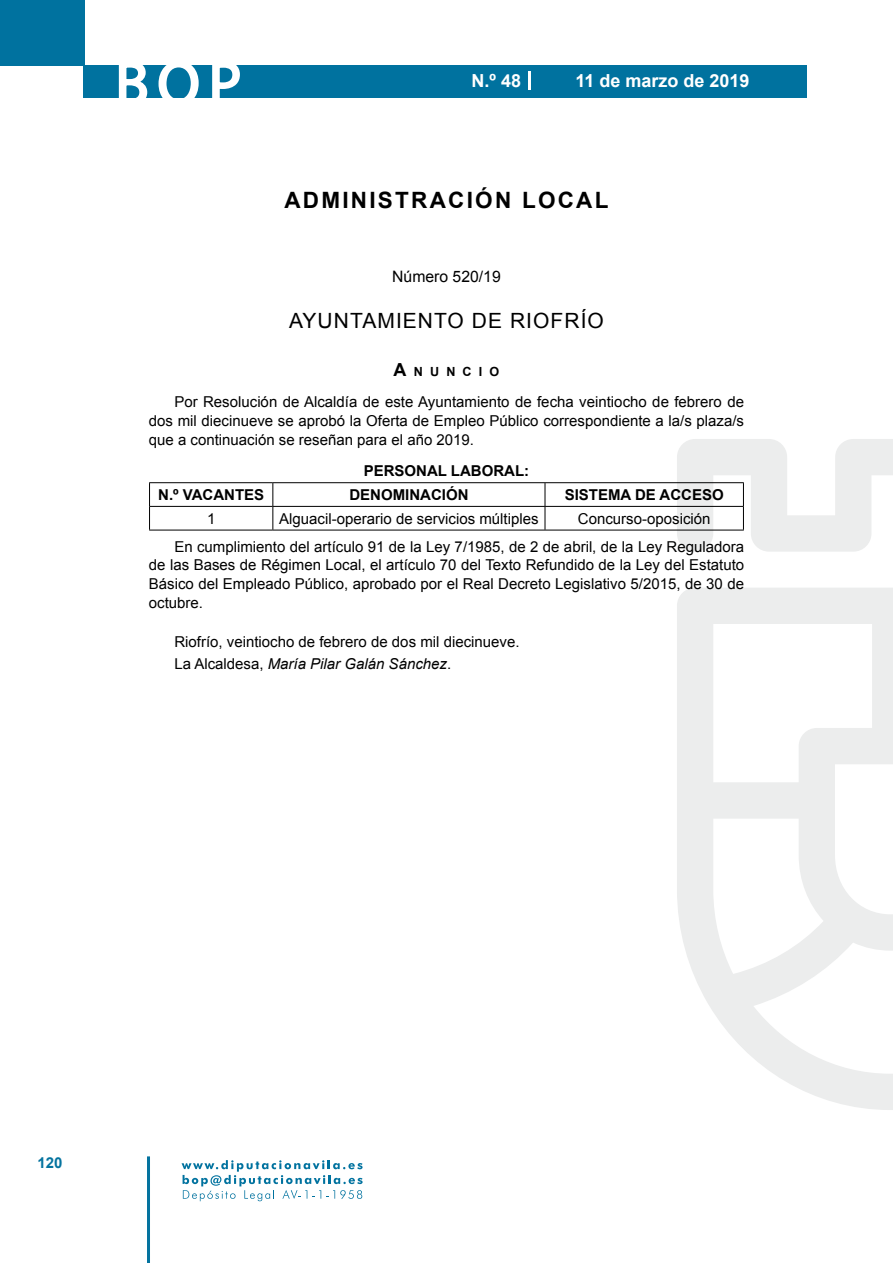
<style>
.page{position:relative;width:893px;height:1263px;background:#fff}
.page>*{position:absolute;margin:0;border:0;box-sizing:border-box;transform-origin:0 0}
.t1{font:500 61.5px "Avant Garde";color:#fff}
.t2{font:700 22.5px "Arial";letter-spacing:.1em;color:#000}
.t3{font:21px "Arial";letter-spacing:.05em;color:#000}
.t4{font:700 18px "Arial";color:#fff}
.t5{font:15.75px "Arial";color:#000}
.t6{font:15px/18.8px "Arial";color:#000;text-align:justify}
.t7{font:700 15px "Arial";color:#000}
.t8{font:700 15px "Arial";color:#04739f}
.t9{font:700 12.6px "Arial";letter-spacing:.57em;color:#000}
.s1{font-size:18px}
.s2{font-style:italic}
</style>
<div class="page">
<div style="left:0;top:0;width:85px;height:65px;background:#00729f"></div>
<div style="left:84px;top:65px;width:723px;height:33px;background:#00729f"></div>
<svg style="left:118px;top:65px;width:30px;height:33px"></svg>
<svg style="left:158px;top:65px;width:41px;height:33px"></svg>
<svg style="left:212px;top:65px;width:28px;height:33px"></svg>
<svg style="left:182px;top:1160px;width:181px;height:41px"></svg>
<hr style="left:147px;top:1156px;width:3px;height:107px;background:#04739f">
<svg style="left:529px;top:71px;width:2px;height:19px"></svg>
<svg style="left:677px;top:439px;width:216px;height:671px"></svg>
<hr style="left:149px;top:482px;width:124px;height:1px;background:#000">
<hr style="left:273px;top:482px;width:272px;height:1px;background:#000">
<hr style="left:545px;top:482px;width:199px;height:1px;background:#000">
<hr style="left:149px;top:506px;width:124px;height:1px;background:#000">
<svg style="left:149px;top:483px;width:1px;height:47px"></svg>
<hr style="left:273px;top:506px;width:272px;height:1px;background:#000">
<svg style="left:272px;top:483px;width:1px;height:47px"></svg>
<hr style="left:545px;top:506px;width:199px;height:1px;background:#000">
<svg style="left:545px;top:483px;width:1px;height:47px"></svg>
<svg style="left:743px;top:483px;width:1px;height:47px"></svg>
<hr style="left:149px;top:530px;width:124px;height:1px;background:#000">
<hr style="left:273px;top:530px;width:272px;height:1px;background:#000">
<hr style="left:545px;top:530px;width:199px;height:1px;background:#000">
<h1 class="t1" style="left:115px;top:46px;width:128px">BOP</h1>
<p class="t4" style="left:472px;top:69px;width:51px">N.º 48</p>
<p class="t4" style="left:575px;top:69px;width:176px">11 de marzo de 2019</p>
<h2 class="t2" style="left:284px;top:185px;width:325px">ADMINISTRACIÓN LOCAL</h2>
<p class="t5" style="left:392px;top:266px;width:110px">Número 520/19</p>
<h3 class="t3" style="left:289px;top:307px;width:316px">AYUNTAMIENTO DE RIOFRÍO</h3>
<p class="t9" style="left:394px;top:363px;width:107px"><span class="s1">A</span>NUNCIO</p>
<p class="t6" style="left:149px;top:392px;width:597px;text-indent:26px">Por Resolución de Alcaldía de este Ayuntamiento de fecha veintiocho de febrero de dos mil diecinueve se aprobó la Oferta de Empleo Público correspondiente a la/s plaza/s que a continuación se reseñan para el año 2019.</p>
<p class="t7" style="left:364px;top:461px;width:167px">PERSONAL LABORAL:</p>
<p class="t7" style="left:158px;top:485px;width:108px">N.º VACANTES</p>
<p class="t7" style="left:349px;top:485px;width:121px">DENOMINACIÓN</p>
<p class="t7" style="left:565px;top:485px;width:160px">SISTEMA DE ACCESO</p>
<p class="t6" style="left:207px;top:509px;width:10px">1</p>
<p class="t6" style="left:279px;top:509px;width:261px">Alguacil-operario de servicios múltiples</p>
<p class="t6" style="left:174px;top:504px;width:571px;line-height:28px;text-indent:404px">Concurso-oposición<br>En cumplimiento del artículo 91 de la Ley 7/1985, de 2 de abril, de la Ley Reguladora</p>
<p class="t6" style="left:149px;top:556px;width:597px">de las Bases de Régimen Local, el artículo 70 del Texto Refundido de la Ley del Estatuto Básico del Empleado Público, aprobado por el Real Decreto Legislativo 5/2015, de 30 de octubre.</p>
<p class="t6" style="left:174px;top:631px;width:347px;line-height:22.2px">Riofrío, veintiocho de febrero de dos mil diecinueve.<br>La Alcaldesa, <span class="s2">María Pilar Galán Sánchez</span>.</p>
<p class="t8" style="left:37px;top:1153px;width:27px">120</p>
</div>
